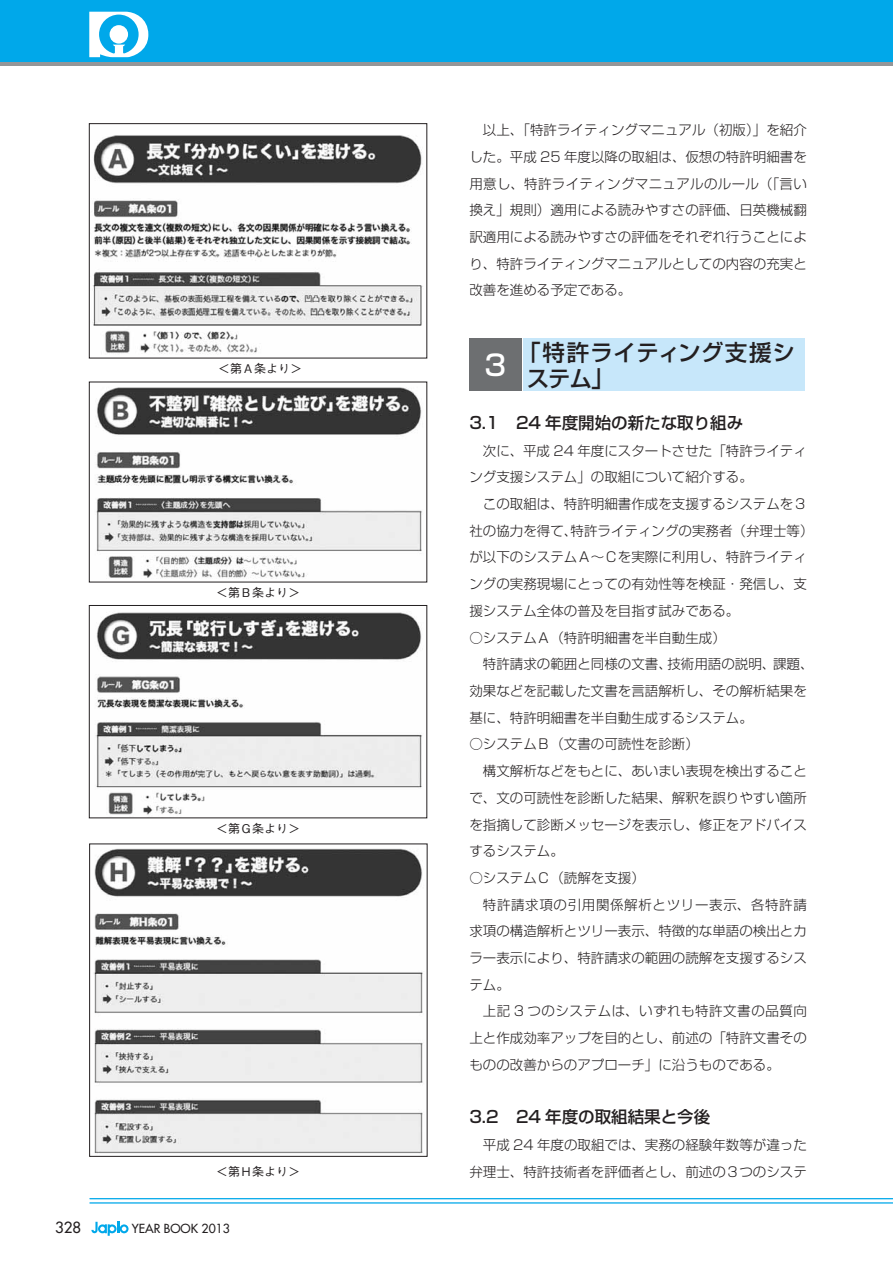
<style>
.page{position:relative;width:893px;height:1263px;background:#fff}
.page>*{position:absolute;margin:0;border:0;box-sizing:border-box;transform-origin:0 0}
.t1{font:500 28.5px "Shin Go Pr 5";color:#fff}
.t2{font:500 22.5px/25.5px "Shin Go Pro";letter-spacing:.02em;color:#231f20}
.t3{font:500 16.5px "Shin Go Pr 5";color:#231f20}
.t4{font:500 15px "Futura Std";color:#231f20}
.t5{font:300 13.5px/26.7px "Shin Go Pr 5";color:#231f20}
.t6{font:300 13.5px "Shin Go Pr 5";letter-spacing:.05em;color:#231f20}
.t7{font:300 13.5px "Shin Go Pr 5";letter-spacing:.04em;color:#231f20}
.t8{font:500 12.15px "Futura Std";color:#231f20}
.t9{font:500 12px "Gothic BBB Pro";color:#231f20}
</style>
<div class="page">
<svg style="left:91px;top:1222px;width:38px;height:14px"></svg>
<hr style="left:0;top:62px;width:893px;height:4px;background:#949698">
<div style="left:0;top:0;width:893px;height:62px;background:#00a8ea"></div>
<svg style="left:89px;top:12px;width:59px;height:45px"></svg>
<hr style="left:90px;top:1198px;width:803px;height:1px;background:#00a8ea">
<hr style="left:90px;top:1202px;width:803px;height:1px;background:#00a8ea">
<div style="left:469px;top:338px;width:52px;height:52px;background:#6d6f71"></div>
<div style="left:523px;top:338px;width:282px;height:52px;background:#c7e7fa"></div>
<img style="left:92px;top:135px;width:331px;height:219px">
<div style="left:89px;top:123px;width:338px;height:235px;border:1px solid #231f20"></div>
<img style="left:94px;top:848px;width:329px;height:306px">
<div style="left:89px;top:843px;width:338px;height:314px;border:1px solid #231f20"></div>
<img style="left:96px;top:387px;width:326px;height:192px">
<img style="left:95px;top:612px;width:327px;height:203px">
<div style="left:89px;top:605px;width:338px;height:213px;border:1px solid #231f20"></div>
<p class="t9" style="left:218px;top:359px;width:85px">＜第Ａ条より＞</p>
<p class="t9" style="left:216px;top:583px;width:85px">＜第Ｂ条より＞</p>
<p class="t9" style="left:216px;top:819px;width:85px">＜第Ｇ条より＞</p>
<p class="t9" style="left:216px;top:1161px;width:85px">＜第Ｈ条より＞</p>
<p class="t4" style="left:55px;top:1218px;width:28px">328</p>
<p class="t8" style="left:132px;top:1221px;width:100px">YEAR BOOK 2013</p>
<p class="t5" style="left:469px;top:115px;width:339px;text-align:justify;text-indent:14px">以上、「特許ライティングマニュアル（初版）」を紹介した。平成 25 年度以降の取組は、仮想の特許明細書を用意し、特許ライティングマニュアルのルール（「言い換え」規則）適用による読みやすさの評価、日英機械翻訳適用による読みやすさの評価をそれぞれ行うことにより、特許ライティングマニュアルとしての内容の充実と改善を進める予定である。</p>
<h1 class="t1" style="left:485px;top:341px;width:23px">3</h1>
<h2 class="t2" style="left:527px;top:337px;width:270px;text-indent:-9px">「特許ライティング支援システム」</h2>
<p class="t3" style="left:469px;top:409px;width:275px">3.1 24 年度開始の新たな取り組み</p>
<p class="t5" style="left:469px;top:436px;width:339px;text-indent:14px">次に、平成 24 年度にスタートさせた「特許ライティング支援システム」の取組について紹介する。</p>
<p class="t5" style="left:469px;top:489px;width:346px;text-indent:14px">この取組は、特許明細書作成を支援するシステムを３社の協力を得て、特許ライティングの実務者（弁理士等）が以下のシステムＡ～Ｃを実際に利用し、特許ライティングの実務現場にとっての有効性等を検証・発信し、支援システム全体の普及を目指す試みである。</p>
<p class="t5" style="left:469px;top:623px;width:258px">○システムＡ（特許明細書を半自動生成）</p>
<p class="t5" style="left:483px;top:649px;width:332px">特許請求の範囲と同様の文書、技術用語の説明、課題、</p>
<p class="t5" style="left:469px;top:676px;width:339px">効果などを記載した文書を言語解析し、その解析結果を</p>
<p class="t5" style="left:469px;top:703px;width:285px">基に、特許明細書を半自動生成するシステム。</p>
<p class="t5" style="left:469px;top:730px;width:231px">○システムＢ（文書の可読性を診断）</p>
<p class="t5" style="left:483px;top:756px;width:325px">構文解析などをもとに、あいまい表現を検出すること</p>
<p class="t5" style="left:469px;top:783px;width:339px">で、文の可読性を診断した結果、解釈を誤りやすい箇所</p>
<p class="t5" style="left:469px;top:810px;width:339px">を指摘して診断メッセージを表示し、修正をアドバイス</p>
<p class="t5" style="left:469px;top:836px;width:96px">するシステム。</p>
<p class="t5" style="left:469px;top:863px;width:177px">○システムＣ（読解を支援）</p>
<p class="t6" style="left:483px;top:893px;width:326px">特許請求項の引用関係解析とツリー表示、各特許請</p>
<p class="t5" style="left:469px;top:916px;width:339px">求項の構造解析とツリー表示、特徴的な単語の検出とカ</p>
<p class="t5" style="left:469px;top:943px;width:339px">ラー表示により、特許請求の範囲の読解を支援するシス</p>
<p class="t5" style="left:469px;top:970px;width:42px">テム。</p>
<p class="t7" style="left:483px;top:1000px;width:325px">上記 3 つのシステムは、いずれも特許文書の品質向</p>
<p class="t5" style="left:469px;top:1023px;width:339px">上と作成効率アップを目的とし、前述の「特許文書その</p>
<p class="t5" style="left:469px;top:1050px;width:312px">ものの改善からのアプローチ」に沿うものである。</p>
<p class="t3" style="left:469px;top:1103px;width:242px">3.2 24 年度の取組結果と今後</p>
<p class="t5" style="left:469px;top:1130px;width:339px;text-align:right">平成 24 年度の取組では、実務の経験年数等が違った弁理士、特許技術者を評価者とし、前述の３つのシステ</p>
</div>
